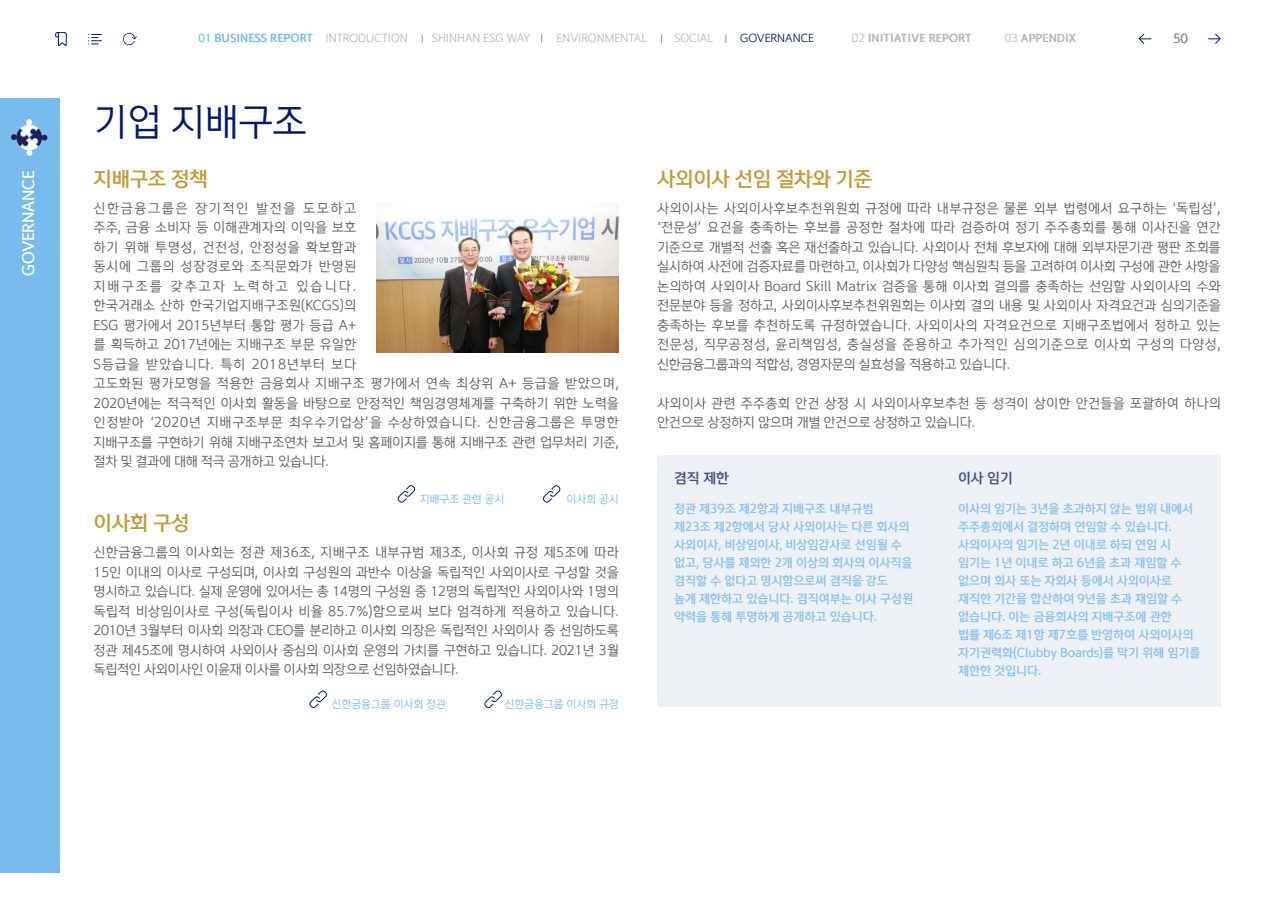
<style>
.page{position:relative;width:1276px;height:915px;background:#fff}
.page>*{position:absolute;margin:0;border:0;box-sizing:border-box;transform-origin:0 0}
.t1{font:300 36px "One Shinhan";letter-spacing:-.01em;color:#011b6a}
.t2{font:500 19.5px "One Shinhan";letter-spacing:-.02em;color:#c19c3c}
.t3{font:500 15px "One Shinhan";letter-spacing:-.01em;color:#fff}
.t4{font:500 13.5px "One Shinhan";letter-spacing:-.005em;color:#3e4c89}
.t5{font:300 12.75px/19.5px "One Shinhan";letter-spacing:.01em;color:#5d5d5d}
.t6{font:500 12px "One Shinhan";color:#858585}
.t7{font:500 11.7px/18px "One Shinhan";letter-spacing:-.01em;color:#86c2ee}
.t8{font:300 10.5px "One Shinhan";letter-spacing:-.01em;color:#78bced}
.t9{font:300 10.5px "One Shinhan";color:#b5b6b6}
.t10{font:700 10.5px "One Shinhan";color:#78bced}
.t11{font:700 10.5px "One Shinhan";color:#b5b6b6}
.t12{font:300 10.5px "One Shinhan";color:#011b6a}
.s1{font-weight:500}
.s2{font-weight:300;color:#b5b6b6}
.s3{font-weight:300}
</style>
<div class="page">
<div style="left:0;top:98px;width:60px;height:774px;background:#78bced"></div>
<svg style="left:11px;top:119px;width:37px;height:37px"></svg>
<svg style="left:55px;top:32px;width:12px;height:14px"></svg>
<svg style="left:123px;top:33px;width:14px;height:12px"></svg>
<svg style="left:88px;top:34px;width:14px;height:11px"></svg>
<svg style="left:542px;top:485px;width:19px;height:18px"></svg>
<svg style="left:397px;top:485px;width:19px;height:18px"></svg>
<svg style="left:484px;top:690px;width:18px;height:18px"></svg>
<svg style="left:309px;top:690px;width:18px;height:18px"></svg>
<div style="left:657px;top:455px;width:563px;height:251px;background:#edf0f4"></div>
<svg style="left:1208px;top:33px;width:13px;height:11px"></svg>
<svg style="left:1138px;top:33px;width:13px;height:11px"></svg>
<img style="left:376px;top:203px;width:243px;height:149px">
<p class="t3" style="left:19px;top:276px;width:108px;rotate:-90deg">GOVERNANCE</p>
<p class="t10" style="left:198px;top:32px;width:211px"><span class="s1">01</span> BUSINESS REPORT <span class="s2">INTRODUCTION</span></p>
<p class="t9" style="left:432px;top:32px;width:100px">SHINHAN ESG WAY</p>
<p class="t9" style="left:556px;top:32px;width:92px">ENVIRONMENTAL</p>
<p class="t9" style="left:674px;top:32px;width:40px">SOCIAL</p>
<p class="t12" style="left:740px;top:32px;width:76px">GOVERNANCE</p>
<p class="t11" style="left:852px;top:32px;width:121px"><span class="s3">02</span> INITIATIVE REPORT</p>
<p class="t11" style="left:1004px;top:32px;width:73px"><span class="s3">03</span> APPENDIX</p>
<p class="t6" style="left:1173px;top:31px;width:16px">50</p>
<h1 class="t1" style="left:94px;top:99px;width:215px">기업 지배구조</h1>
<h2 class="t2" style="left:94px;top:166px;width:116px">지배구조 정책</h2>
<p class="t5" style="left:94px;top:198px;width:527px">신한금융그룹은 장기적인 발전을 도모하고<br>주주, 금융 소비자 등 이해관계자의 이익을 보호<br>하기 위해 투명성, 건전성, 안정성을 확보함과<br>동시에 그룹의 성장경로와 조직문화가 반영된<br>지배구조를 갖추고자 노력하고 있습니다.<br>한국거래소 산하 한국기업지배구조원(KCGS)의<br>ESG 평가에서 2015년부터 통합 평가 등급 A+<br>를 획득하고 2017년에는 지배구조 부문 유일한<br>S등급을 받았습니다. 특히 2018년부터 보다<br>고도화된 평가모형을 적용한 금융회사 지배구조 평가에서 연속 최상위 A+ 등급을 받았으며,<br>2020년에는 적극적인 이사회 활동을 바탕으로 안정적인 책임경영체계를 구축하기 위한 노력을 인정받아 ‘2020년 지배구조부문 최우수기업상’을 수상하였습니다. 신한금융그룹은 투명한 지배구조를 구현하기 위해 지배구조연차 보고서 및 홈페이지를 통해 지배구조 관련 업무처리 기준, 절차 및 결과에 대해 적극 공개하고 있습니다.</p>
<p class="t8" style="left:420px;top:492px;width:86px">지배구조 관련 공시</p>
<p class="t8" style="left:566px;top:492px;width:54px">이사회 공시</p>
<h2 class="t2" style="left:94px;top:510px;width:98px">이사회 구성</h2>
<p class="t5" style="left:94px;top:543px;width:527px;text-align:justify">신한금융그룹의 이사회는 정관 제36조, 지배구조 내부규범 제3조, 이사회 규정 제5조에 따라 15인 이내의 이사로 구성되며, 이사회 구성원의 과반수 이상을 독립적인 사외이사로 구성할 것을 명시하고 있습니다. 실제 운영에 있어서는 총 14명의 구성원 중 12명의 독립적인 사외이사와 1명의 독립적 비상임이사로 구성(독립이사 비율 85.7%)함으로써 보다 엄격하게 적용하고 있습니다.<br>2010년 3월부터 이사회 의장과 CEO를 분리하고 이사회 의장은 독립적인 사외이사 중 선임하도록 정관 제45조에 명시하여 사외이사 중심의 이사회 운영의 가치를 구현하고 있습니다. 2021년 3월 독립적인 사외이사인 이윤재 이사를 이사회 의장으로 선임하였습니다.</p>
<p class="t8" style="left:332px;top:697px;width:116px">신한금융그룹 이사회 정관</p>
<p class="t8" style="left:504px;top:697px;width:116px">신한금융그룹 이사회 규정</p>
<h2 class="t2" style="left:657px;top:166px;width:217px">사외이사 선임 절차와 기준</h2>
<p class="t5" style="left:657px;top:198px;width:565px;text-align:justify">사외이사는 사외이사후보추천위원회 규정에 따라 내부규정은 물론 외부 법령에서 요구하는 ‘독립성’, ‘전문성’ 요건을 충족하는 후보를 공정한 절차에 따라 검증하여 정기 주주총회를 통해 이사진을 연간 기준으로 개별적 선출 혹은 재선출하고 있습니다. 사외이사 전체 후보자에 대해 외부자문기관 평판 조회를 실시하여 사전에 검증자료를 마련하고, 이사회가 다양성 핵심원칙 등을 고려하여 이사회 구성에 관한 사항을 논의하여 사외이사 Board Skill Matrix 검증을 통해 이사회 결의를 충족하는 선임할 사외이사의 수와 전문분야 등을 정하고, 사외이사후보추천위원회는 이사회 결의 내용 및 사외이사 자격요건과 심의기준을 충족하는 후보를 추천하도록 규정하였습니다. 사외이사의 자격요건으로 지배구조법에서 정하고 있는 전문성, 직무공정성, 윤리책임성, 충실성을 준용하고 추가적인 심의기준으로 이사회 구성의 다양성, 신한금융그룹과의 적합성, 경영자문의 실효성을 적용하고 있습니다.</p>
<p class="t5" style="left:657px;top:393px;width:565px">사외이사 관련 주주총회 안건 상정 시 사외이사후보추천 등 성격이 상이한 안건들을 포괄하여 하나의 안건으로 상정하지 않으며 개별 안건으로 상정하고 있습니다.</p>
<p class="t4" style="left:674px;top:469px;width:56px">겸직 제한</p>
<p class="t7" style="left:674px;top:499px;width:240px">정관 제39조 제2항과 지배구조 내부규범<br>제23조 제2항에서 당사 사외이사는 다른 회사의 사외이사, 비상임이사, 비상임감사로 선임될 수 없고, 당사를 제외한 2개 이상의 회사의 이사직을 겸직할 수 없다고 명시함으로써 겸직을 강도<br>높게 제한하고 있습니다. 겸직여부는 이사 구성원 약력을 통해 투명하게 공개하고 있습니다.</p>
<p class="t4" style="left:958px;top:469px;width:56px">이사 임기</p>
<p class="t7" style="left:958px;top:499px;width:244px">이사의 임기는 3년을 초과하지 않는 범위 내에서 주주총회에서 결정하며 연임할 수 있습니다. 사외이사의 임기는 2년 이내로 하되 연임 시 임기는 1년 이내로 하고 6년을 초과 재임할 수 없으며 회사 또는 자회사 등에서 사외이사로 재직한 기간을 합산하여 9년을 초과 재임할 수 없습니다. 이는 금융회사의 지배구조에 관한<br>법률 제6조 제1항 제7호를 반영하여 사외이사의 자기권력화(Clubby Boards)를 막기 위해 임기를 제한한 것입니다.</p>
</div>
